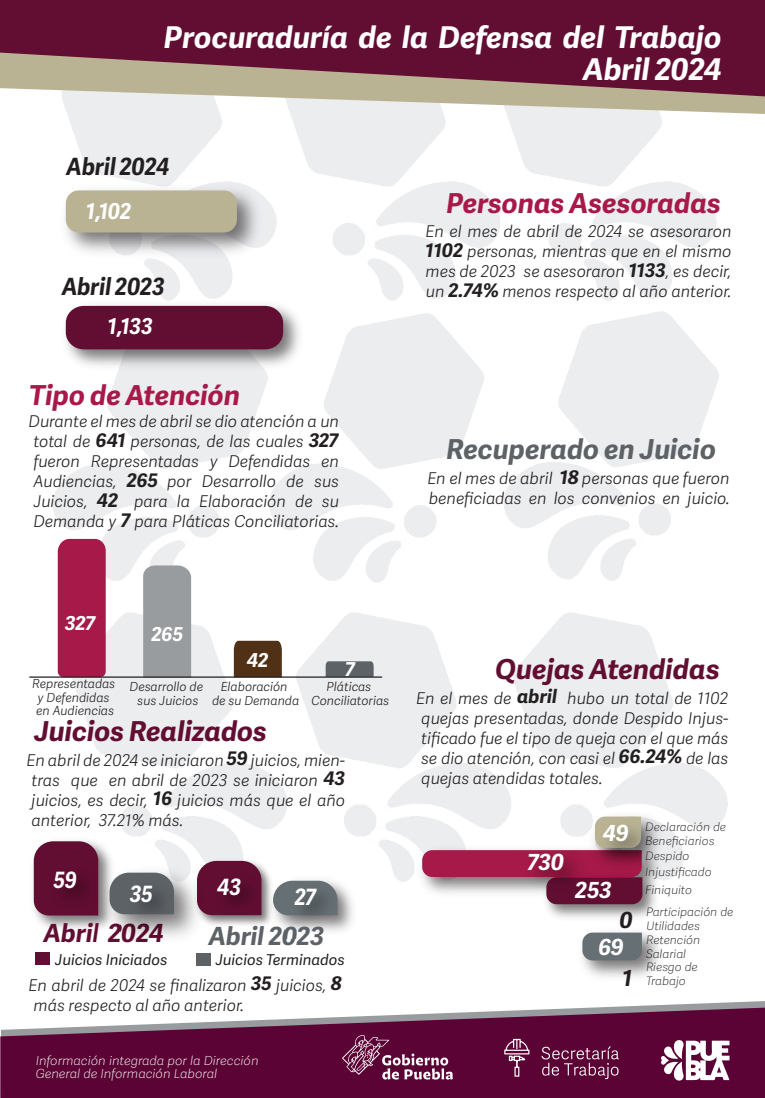
<style>
.page{position:relative;width:765px;height:1098px;background:#fff}
.page>*{position:absolute;margin:0;border:0;box-sizing:border-box;transform-origin:0 0}
.t1{font:italic 700 30px/32.5px "Adelle Sans EXT";color:#fff;text-align:right}
.t2{font:italic 700 27.5px "Adelle Sans EXT";color:#a61948}
.t3{font:italic 700 27.5px "Adelle Sans EXT";color:#620e32}
.t4{font:italic 700 27.5px "Adelle Sans EXT";color:#5d6267}
.t5{font:italic 700 25px "Adelle Sans EXT";color:#620e32}
.t6{font:italic 700 25px "Adelle Sans EXT";color:#5d6267}
.t7{font:italic 700 23.75px "Adelle Sans EXT";color:#231f20;scale:.94 1}
.t8{font:italic 700 22.5px "Adelle Sans EXT";color:#fff;scale:.92 1}
.t9{font:italic 700 22.25px "Adelle Sans EXT";letter-spacing:-.005em;color:#fff}
.t10{font:italic 700 22.25px "Adelle Sans EXT";color:#231f20}
.t11{font:italic 700 21.88px "Adelle Sans EXT";color:#fff;scale:.94 1}
.t12{font:italic 700 19.12px "Adelle Sans EXT";letter-spacing:-.01em;color:#fff}
.t13{font:italic 300 16.25px/20px "Adelle Sans EXT";color:#231f20;text-align:justify}
.t14{font:italic 15px "Adelle Sans EXT";color:#231f20}
.t15{font:italic 300 12.5px/13.8px "Adelle Sans EXT";color:#231f20;text-align:center}
.t16{font:italic 100 12.5px/13.8px "Adelle Sans EXT";color:#fff;scale:1.04 1}
.t17{font:italic 100 11.62px/13.9px "Adelle Sans EXT";color:#231f20;scale:1.04 1}
.s1{font-weight:700;font-size:18.75px}
</style>
<div class="page">
<svg style="left:62px;top:96px;width:703px;height:18px"></svg>
<svg style="left:0;top:0;width:765px;height:96px;background:#763449"></svg>
<img style="left:413px;top:841px;width:255px;height:41px">
<img style="left:56px;top:297px;width:253px;height:78px">
<div style="left:66px;top:306px;width:217px;height:43px;background:#620e32;border-radius:18px"></div>
<img style="left:62px;top:179px;width:206px;height:84px">
<div style="left:66px;top:190px;width:171px;height:42px;background:#b9b394;border-radius:13px"></div>
<img style="left:544px;top:875px;width:119px;height:45px">
<img style="left:585px;top:806px;width:83px;height:69px">
<svg style="left:422px;top:816px;width:220px;height:88px"></svg>
<img style="left:593px;top:812px;width:64px;height:64px">
<img style="left:517px;top:840px;width:75px;height:64px">
<img style="left:582px;top:932px;width:78px;height:45px">
<svg style="left:582px;top:932px;width:60px;height:28px;background:#6d767b"></svg>
<img style="left:31px;top:838px;width:82px;height:91px">
<svg style="left:34px;top:841px;width:64px;height:74px;background:#742a4a"></svg>
<img style="left:200px;top:855px;width:77px;height:17px">
<svg style="left:210px;top:861px;width:51px;height:4px"></svg>
<img style="left:268px;top:872px;width:94px;height:58px">
<svg style="left:273px;top:880px;width:12px;height:35px"></svg>
<img style="left:210px;top:865px;width:58px;height:62px">
<img style="left:285px;top:875px;width:59px;height:57px">
<img style="left:97px;top:860px;width:113px;height:77px">
<svg style="left:110px;top:872px;width:10px;height:42px"></svg>
<img style="left:44px;top:858px;width:60px;height:63px">
<div style="left:35px;top:952px;width:15px;height:13px;background:#620e32"></div>
<div style="left:196px;top:953px;width:15px;height:13px;background:#5d6267"></div>
<img style="left:120px;top:872px;width:60px;height:63px">
<svg style="left:326px;top:661px;width:48px;height:15px"></svg>
<div style="left:234px;top:641px;width:48px;height:35px;background:#503116"></div>
<div style="left:143px;top:565px;width:48px;height:111px;background:#999c9f"></div>
<div style="left:58px;top:539px;width:48px;height:137px;background:#a61948"></div>
<svg style="left:610px;top:1001px;width:155px;height:6px"></svg>
<svg style="left:0;top:1007px;width:765px;height:91px;background:#732d54"></svg>
<hr style="left:29px;top:676px;width:353px;height:2px;background:#231f20">
<svg style="left:342px;top:1035px;width:111px;height:45px;background:#7b345b"></svg>
<svg style="left:504px;top:1039px;width:26px;height:37px"></svg>
<svg style="left:542px;top:1046px;width:77px;height:33px;background:#772f57"></svg>
<svg style="left:659px;top:1038px;width:71px;height:42px"></svg>
<h1 class="t1" style="left:164px;top:18px;width:559px">Procuraduría de la Defensa del Trabajo<br>Abril 2024</h1>
<h3 class="t7" style="left:67px;top:147px;width:111px">Abril 2024</h3>
<h3 class="t11" style="left:86px;top:193px;width:49px">1,102</h3>
<h3 class="t7" style="left:62px;top:267px;width:111px">Abril 2023</h3>
<h3 class="t11" style="left:108px;top:309px;width:49px">1,133</h3>
<h2 class="t2" style="left:29px;top:373px;width:212px">Tipo de Atención</h2>
<p class="t13" style="left:28px;top:410px;width:312px;text-align:center">Durante el mes de abril se dio atención a un total de <span class="s1">641</span> personas, de las cuales <span class="s1">327 </span>fueron Representadas y Defendidas en Audiencias, <span class="s1">265</span> por Desarrollo de sus Juicios, <span class="s1">42</span> para la Elaboración de su Demanda y <span class="s1">7</span> para Pláticas Conciliatorias.</p>
<h2 class="t2" style="left:447px;top:180px;width:276px">Personas Asesoradas</h2>
<p class="t13" style="left:426px;top:220px;width:307px">En el mes de abril de 2024 se asesoraron <span class="s1">1102</span> personas, mientras que en el mismo mes de 2023 se asesoraron <span class="s1">1133</span>, es decir, un <span class="s1">2.74%</span> menos respecto al año anterior.</p>
<h2 class="t4" style="left:447px;top:426px;width:271px">Recuperado en Juicio</h2>
<p class="t13" style="left:427px;top:467px;width:304px">En el mes de abril <span class="s1">18</span> personas que fueron beneficiadas en los convenios en juicio.</p>
<p class="t12" style="left:65px;top:608px;width:32px">327</p>
<p class="t12" style="left:151px;top:619px;width:33px">265</p>
<p class="t12" style="left:247px;top:645px;width:23px">42</p>
<p class="t12" style="left:345px;top:653px;width:12px">7</p>
<p class="t15" style="left:32px;top:676px;width:85px">Representadas y Defendidas en Audiencias</p>
<p class="t15" style="left:130px;top:679px;width:75px">Desarrollo de sus Juicios</p>
<p class="t15" style="left:212px;top:679px;width:89px">Elaboración<br>de su Demanda</p>
<p class="t15" style="left:312px;top:678px;width:79px">Pláticas<br>Conciliatorias</p>
<h2 class="t3" style="left:34px;top:708px;width:235px">Juicios Realizados</h2>
<p class="t13" style="left:32px;top:749px;width:315px;text-indent:-5px">En abril de 2024 se iniciaron <span class="s1">59</span> juicios, mien&shy;tras que en abril de 2023 se iniciaron <span class="s1">43 </span>juicios, es decir, <span class="s1">16</span> juicios más que el año anterior, 37.21% más.</p>
<h3 class="t8" style="left:54px;top:861px;width:27px">59</h3>
<h3 class="t8" style="left:130px;top:875px;width:27px">35</h3>
<h3 class="t8" style="left:217px;top:868px;width:27px">43</h3>
<h3 class="t8" style="left:295px;top:878px;width:25px">27</h3>
<h3 class="t5" style="left:44px;top:913px;width:121px">Abril 2024</h3>
<h3 class="t6" style="left:209px;top:916px;width:117px">Abril 2023</h3>
<p class="t14" style="left:55px;top:948px;width:114px">Juicios Iniciados</p>
<p class="t14" style="left:215px;top:948px;width:131px">Juicios Terminados</p>
<p class="t13" style="left:34px;top:974px;width:310px;text-indent:-5px">En abril de 2024 se finalizaron <span class="s1">35</span> juicios, <span class="s1">8 </span>más respecto al año anterior.</p>
<p class="t16" style="left:36px;top:1052px;width:216px">Información integrada por la Dirección<br>General de Información Laboral</p>
<h2 class="t3" style="left:496px;top:647px;width:226px">Quejas Atendidas</h2>
<p class="t13" style="left:421px;top:687px;width:309px;text-indent:-5px">En el mes de <span class="s1">abril</span> hubo un total de 1102 quejas presentadas, donde Despido Injus&shy;tificado fue el tipo de queja con el que más se dio atención, con casi el <span class="s1">66.24%</span> de las quejas atendidas totales.</p>
<h3 class="t9" style="left:527px;top:843px;width:38px">730</h3>
<h3 class="t9" style="left:603px;top:815px;width:28px">49</h3>
<h3 class="t9" style="left:575px;top:872px;width:38px">253</h3>
<h3 class="t10" style="left:620px;top:902px;width:14px">0</h3>
<h3 class="t9" style="left:598px;top:928px;width:27px">69</h3>
<h3 class="t10" style="left:622px;top:959px;width:11px">1</h3>
<p class="t17" style="left:645px;top:819px;width:79px">Declaración de<br>Beneficiarios</p>
<p class="t17" style="left:645px;top:848px;width:65px;line-height:15.2px">Despido<br>Injustificado</p>
<p class="t17" style="left:645px;top:882px;width:47px">Finiquito</p>
<p class="t17" style="left:646px;top:904px;width:86px">Participación de<br>Utilidades<br>Retención<br>Salarial<br>Riesgo de<br>Trabajo</p>
</div>
